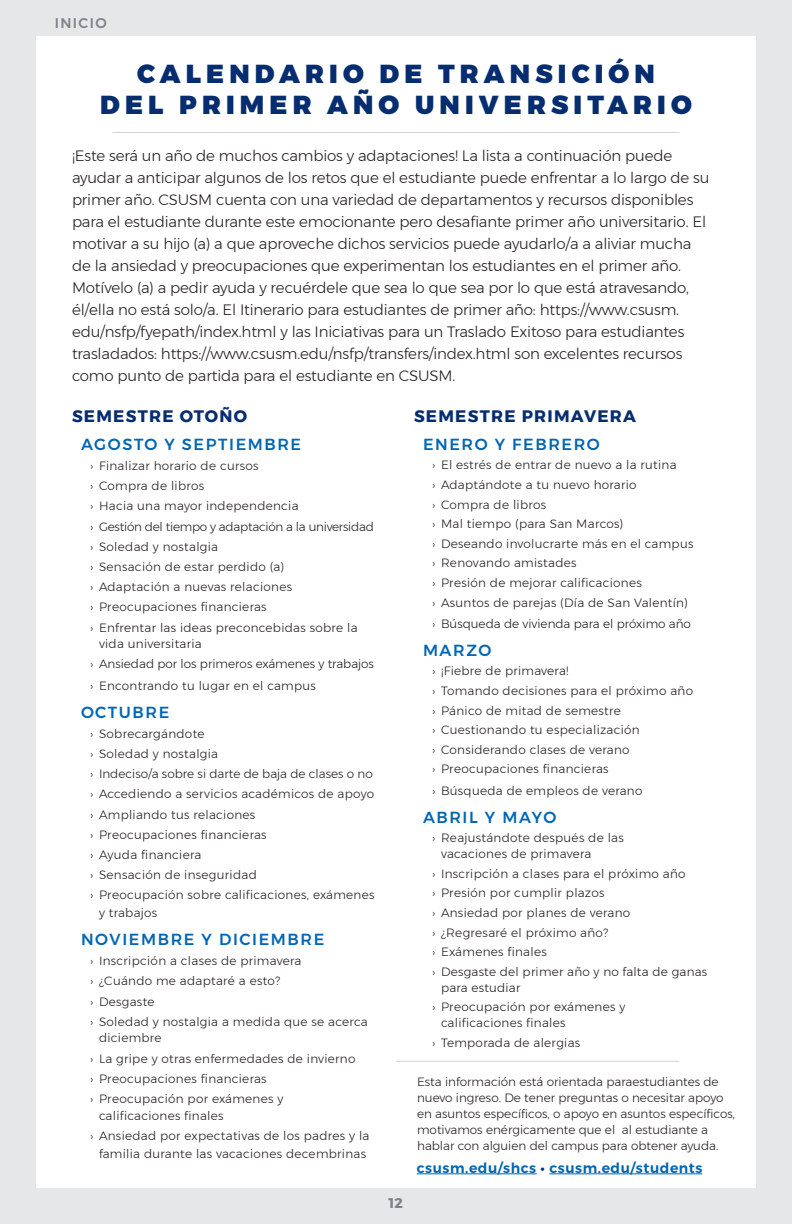
<style>
.page{position:relative;width:792px;height:1224px;background:#e6e7e9}
.page>*{position:absolute;margin:0;border:0;box-sizing:border-box;transform-origin:0 0}
.t1{font:900 26px "Montserrat";letter-spacing:.2em;color:#052d6f}
.Section_Header_1{font:700 16.6px "Montserrat";letter-spacing:.075em;color:#052d6f}
.Bold_Body_Text_dark{font:500 16px "Montserrat";letter-spacing:.1em;color:#0166b3}
.Body_Text_2{font:300 15px/22px "Montserrat";letter-spacing:-.01em;color:#231f20}
.Website_Info{font:600 14px "Montserrat";letter-spacing:.04em;color:#0166b3}
.Pg_Header_Identity_S{font:500 14px "Montserrat";letter-spacing:.1em;color:#808285}
.t2{font:700 14px "Montserrat";color:#808285}
.Tiny_Bullets{font:300 12px/16.6px "Montserrat";letter-spacing:.025em;color:#231f20}
.Tiny_Bullets-2{font:300 12px/16px "Montserrat";color:#231f20}
.Tiny_Bullets-3{font:300 12px "Montserrat";letter-spacing:-.02em;color:#231f20}
.s1{color:#052d6f}
</style>
<div class="page">
<div style="left:36px;top:36px;width:720px;height:1152px;background:#fff"></div>
<hr style="left:396px;top:1061px;width:283px;height:1px;background:#d1d2d4">
<hr style="left:417px;top:1173px;width:120px;height:1px;background:#0166b3">
<hr style="left:549px;top:1173px;width:153px;height:1px;background:#0166b3">
<hr style="left:113px;top:132px;width:566px;height:1px;background:#d1d2d4">
<p class="Pg_Header_Identity_S" style="left:55px;top:12px;width:53px">INICIO</p>
<p class="t1" style="left:137px;top:52px;width:519px">CALENDARIO DE TRANSICIÓN</p>
<p class="t1" style="left:100px;top:83px;width:593px">DEL PRIMER AÑO UNIVERSITARIO</p>
<p class="Body_Text_2" style="left:72px;top:144px;width:639px">¡Este será un año de muchos cambios y adaptaciones! La lista a continuación puede ayudar a anticipar algunos de los retos que el estudiante puede enfrentar a lo largo de su primer año. CSUSM cuenta con una variedad de departamentos y recursos disponibles para el estudiante durante este emocionante pero desafiante primer año universitario. El motivar a su hijo (a) a que aproveche dichos servicios puede ayudarlo/a a aliviar mucha de la ansiedad y preocupaciones que experimentan los estudiantes en el primer año.<br>Motívelo (a) a pedir ayuda y recuérdele que sea lo que sea por lo que está atravesando, él/ella no está solo/a. El Itinerario para estudiantes de primer año: https://www.csusm. edu/nsfp/fyepath/index.html y las Iniciativas para un Traslado Exitoso para estudiantes trasladados: https://www.csusm.edu/nsfp/transfers/index.html son excelentes recursos como punto de partida para el estudiante en CSUSM.</p>
<p class="Section_Header_1" style="left:72px;top:403px;width:177px">SEMESTRE OTOÑO</p>
<p class="Bold_Body_Text_dark" style="left:81px;top:432px;width:222px">AGOSTO Y SEPTIEMBRE</p>
<p class="Tiny_Bullets" style="left:90px;top:457px;width:170px">› Finalizar horario de cursos</p>
<p class="Tiny_Bullets" style="left:90px;top:477px;width:116px">› Compra de libros</p>
<p class="Tiny_Bullets" style="left:90px;top:498px;width:210px">› Hacia una mayor independencia</p>
<p class="Tiny_Bullets-3" style="left:90px;top:517px;width:285px">› Gestión del tiempo y adaptación a la universidad</p>
<p class="Tiny_Bullets" style="left:90px;top:538px;width:130px">› Soledad y nostalgia</p>
<p class="Tiny_Bullets" style="left:90px;top:558px;width:196px">› Sensación de estar perdido (a)</p>
<p class="Tiny_Bullets" style="left:90px;top:578px;width:204px">› Adaptación a nuevas relaciones</p>
<p class="Tiny_Bullets" style="left:90px;top:599px;width:178px">› Preocupaciones financieras</p>
<p class="Tiny_Bullets" style="left:99px;top:619px;width:260px;text-indent:-9px">› Enfrentar las ideas preconcebidas sobre la vida universitaria</p>
<p class="Tiny_Bullets-2" style="left:90px;top:656px;width:285px">› Ansiedad por los primeros exámenes y trabajos</p>
<p class="Tiny_Bullets" style="left:90px;top:677px;width:227px">› Encontrando tu lugar en el campus</p>
<p class="Bold_Body_Text_dark" style="left:81px;top:699px;width:90px">OCTUBRE</p>
<p class="Tiny_Bullets" style="left:90px;top:725px;width:116px">› Sobrecargándote</p>
<p class="Tiny_Bullets" style="left:90px;top:745px;width:130px">› Soledad y nostalgia</p>
<p class="Tiny_Bullets-2" style="left:90px;top:766px;width:284px">› Indeciso/a sobre si darte de baja de clases o no</p>
<p class="Tiny_Bullets" style="left:90px;top:786px;width:286px">› Accediendo a servicios académicos de apoyo</p>
<p class="Tiny_Bullets" style="left:90px;top:806px;width:167px">› Ampliando tus relaciones</p>
<p class="Tiny_Bullets" style="left:90px;top:826px;width:178px">› Preocupaciones financieras</p>
<p class="Tiny_Bullets" style="left:90px;top:846px;width:113px">› Ayuda financiera</p>
<p class="Tiny_Bullets" style="left:90px;top:866px;width:168px">› Sensación de inseguridad</p>
<p class="Tiny_Bullets" style="left:99px;top:886px;width:277px;line-height:18px;text-indent:-9px">› Preocupación sobre calificaciones, exámenes y trabajos</p>
<p class="Bold_Body_Text_dark" style="left:81px;top:927px;width:245px">NOVIEMBRE Y DICIEMBRE</p>
<p class="Tiny_Bullets" style="left:90px;top:952px;width:213px">› Inscripción a clases de primavera</p>
<p class="Tiny_Bullets" style="left:90px;top:973px;width:192px">› ¿Cuándo me adaptaré a esto?</p>
<p class="Tiny_Bullets" style="left:90px;top:993px;width:66px">› Desgaste</p>
<p class="Tiny_Bullets" style="left:99px;top:1013px;width:270px;text-indent:-9px">› Soledad y nostalgia a medida que se acerca diciembre</p>
<p class="Tiny_Bullets" style="left:90px;top:1050px;width:267px">› La gripe y otras enfermedades de invierno</p>
<p class="Tiny_Bullets" style="left:90px;top:1070px;width:178px">› Preocupaciones financieras</p>
<p class="Tiny_Bullets" style="left:99px;top:1090px;width:186px;text-indent:-9px">› Preocupación por exámenes y calificaciones finales</p>
<p class="Tiny_Bullets" style="left:90px;top:1126px;width:281px;line-height:18px;text-align:center">› Ansiedad por expectativas de los padres y la familia durante las vacaciones decembrinas</p>
<p class="t2" style="left:389px;top:1192px;width:16px">12</p>
<p class="Section_Header_1" style="left:414px;top:403px;width:224px">SEMESTRE PRIMAVERA</p>
<p class="Bold_Body_Text_dark" style="left:423px;top:432px;width:178px">ENERO Y FEBRERO</p>
<p class="Tiny_Bullets" style="left:432px;top:457px;width:246px">› El estrés de entrar de nuevo a la rutina</p>
<p class="Tiny_Bullets" style="left:432px;top:476px;width:206px">› Adaptándote a tu nuevo horario</p>
<p class="Tiny_Bullets" style="left:432px;top:496px;width:116px">› Compra de libros</p>
<p class="Tiny_Bullets" style="left:432px;top:515px;width:193px">› Mal tiempo (para San Marcos)</p>
<p class="Tiny_Bullets" style="left:432px;top:535px;width:263px">› Deseando involucrarte más en el campus</p>
<p class="Tiny_Bullets" style="left:432px;top:555px;width:146px">› Renovando amistades</p>
<p class="Tiny_Bullets" style="left:432px;top:574px;width:211px">› Presión de mejorar calificaciones</p>
<p class="Tiny_Bullets" style="left:432px;top:594px;width:257px">› Asuntos de parejas (Día de San Valentín)</p>
<p class="Tiny_Bullets-2" style="left:432px;top:616px;width:261px">› Búsqueda de vivienda para el próximo año</p>
<p class="Bold_Body_Text_dark" style="left:423px;top:638px;width:70px">MARZO</p>
<p class="Tiny_Bullets" style="left:432px;top:663px;width:138px">› ¡Fiebre de primavera!</p>
<p class="Tiny_Bullets" style="left:432px;top:682px;width:263px">› Tomando decisiones para el próximo año</p>
<p class="Tiny_Bullets" style="left:432px;top:702px;width:190px">› Pánico de mitad de semestre</p>
<p class="Tiny_Bullets" style="left:432px;top:721px;width:209px">› Cuestionando tu especialización</p>
<p class="Tiny_Bullets" style="left:432px;top:741px;width:199px">› Considerando clases de verano</p>
<p class="Tiny_Bullets" style="left:432px;top:761px;width:178px">› Preocupaciones financieras</p>
<p class="Tiny_Bullets" style="left:432px;top:782px;width:212px">› Búsqueda de empleos de verano</p>
<p class="Bold_Body_Text_dark" style="left:423px;top:804px;width:135px">ABRIL Y MAYO</p>
<p class="Tiny_Bullets" style="left:441px;top:830px;width:184px;line-height:16px;text-indent:-9px">› Reajustándote después de las vacaciones de primavera</p>
<p class="Tiny_Bullets" style="left:432px;top:865px;width:255px">› Inscripción a clases para el próximo año</p>
<p class="Tiny_Bullets" style="left:432px;top:885px;width:174px">› Presión por cumplir plazos</p>
<p class="Tiny_Bullets" style="left:432px;top:904px;width:200px">› Ansiedad por planes de verano</p>
<p class="Tiny_Bullets" style="left:432px;top:924px;width:178px">› ¿Regresaré el próximo año?</p>
<p class="Tiny_Bullets" style="left:432px;top:943px;width:116px">› Exámenes finales</p>
<p class="Tiny_Bullets" style="left:441px;top:963px;width:268px;line-height:16px;text-indent:-9px">› Desgaste del primer año y no falta de ganas para estudiar</p>
<p class="Tiny_Bullets" style="left:441px;top:999px;width:186px;line-height:16px;text-indent:-9px">› Preocupación por exámenes y calificaciones finales</p>
<p class="Tiny_Bullets" style="left:432px;top:1034px;width:150px">› Temporada de alergias</p>
<p class="Tiny_Bullets-2" style="left:417px;top:1074px;width:320px">Esta información está orientada paraestudiantes de nuevo ingreso. De tener preguntas o necesitar apoyo en asuntos específicos, o apoyo en asuntos específicos, motivamos enérgicamente que el al estudiante a hablar con alguien del campus para obtener ayuda.</p>
<p class="Website_Info" style="left:417px;top:1157px;width:287px">csusm.edu/shcs <span class="s1">•</span> csusm.edu/students</p>
</div>
